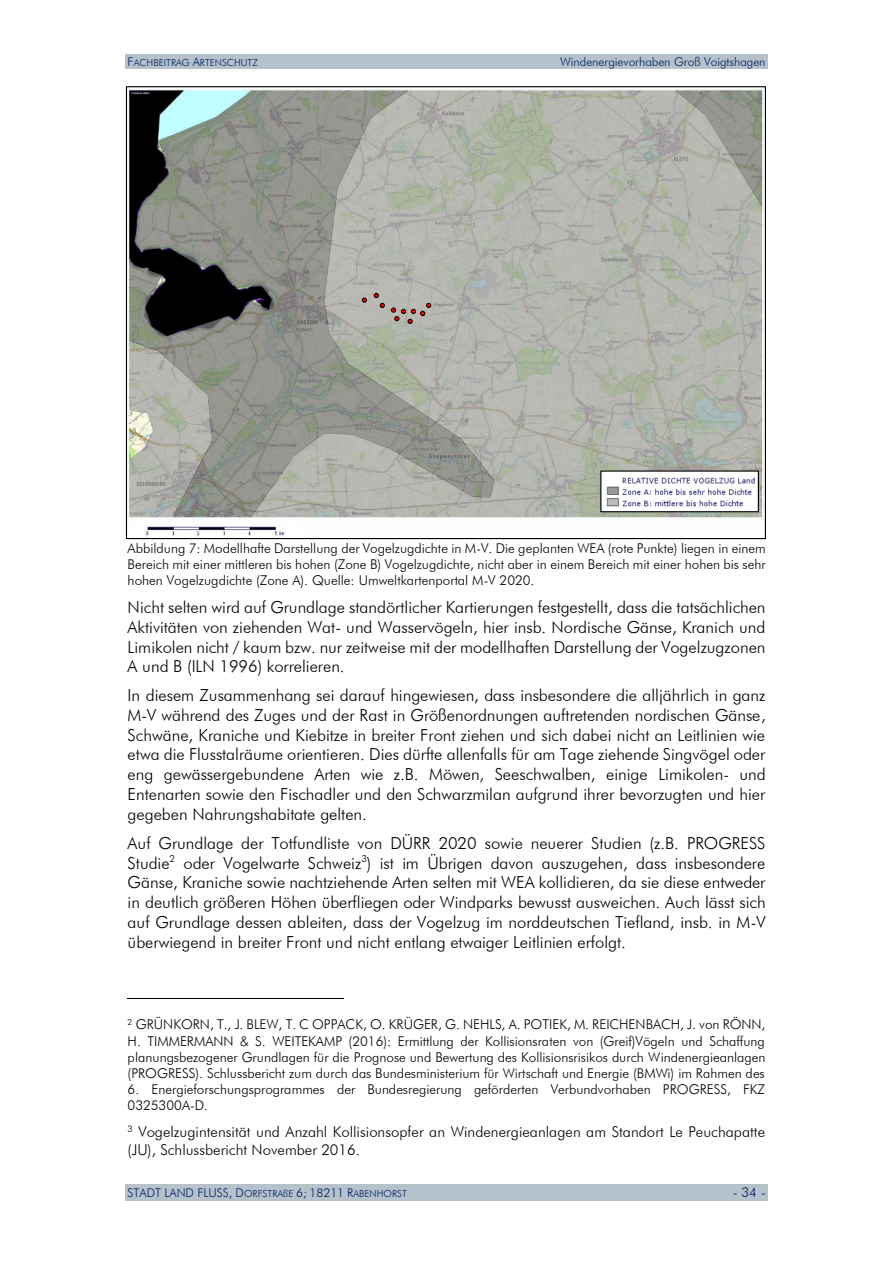
<style>
.page{position:relative;width:893px;height:1263px;background:#fff}
.page>*{position:absolute;margin:0;border:0;box-sizing:border-box;transform-origin:0 0}
.t1{font:300 16.5px/19.8px "Futura BT";color:#000;text-align:justify}
.t2{font:300 15px/18px "Futura BT";color:#000}
.t3{font:300 13.5px/16.2px "Futura BT";color:#000;text-align:justify}
.t4{font:300 13.5px "Futura BT";color:#002060}
.t5{font:300 12px "Futura BT";letter-spacing:-.005em;color:#002060}
.t6{font:300 9.75px "Futura BT";color:#002060}
.s1{font-size:12px}
.s2{font-size:9.75px}
</style>
<div class="page">
<div style="left:125px;top:54px;width:643px;height:14px;background:#b5c1cb"></div>
<div style="left:125px;top:1184px;width:643px;height:16px;background:#b5c1cb"></div>
<hr style="left:128px;top:998px;width:216px;height:1px;background:#000">
<img style="left:128px;top:89px;width:636px;height:447px">
<svg style="left:362px;top:298px;width:5px;height:5px"></svg>
<svg style="left:391px;top:303px;width:40px;height:21px"></svg>
<svg style="left:374px;top:293px;width:11px;height:15px"></svg>
<img style="left:602px;top:472px;width:155px;height:38px">
<div style="left:600px;top:470px;width:159px;height:42px;border:1px solid #000"></div>
<p class="t6" style="left:128px;top:56px;width:132px"><span class="s1">F</span>ACHBEITRAG <span class="s1">A</span>RTENSCHUTZ</p>
<p class="t5" style="left:560px;top:54px;width:207px">Windenergievorhaben Groß Voigtshagen</p>
<p class="t3" style="left:128px;top:540px;width:640px">Abbildung 7: Modellhafte Darstellung der Vogelzugdichte in M-V. Die geplanten WEA (rote Punkte) liegen in einem Bereich mit einer mittleren bis hohen (Zone B) Vogelzugdichte, nicht aber in einem Bereich mit einer hohen bis sehr hohen Vogelzugdichte (Zone A). Quelle: Umweltkartenportal M-V 2020.</p>
<p class="t1" style="left:128px;top:597px;width:639px">Nicht selten wird auf Grundlage standörtlicher Kartierungen festgestellt, dass die tatsächlichen Aktivitäten von ziehenden Wat- und Wasservögeln, hier insb. Nordische Gänse, Kranich und Limikolen nicht / kaum bzw. nur zeitweise mit der modellhaften Darstellung der Vogelzugzonen A und B (ILN 1996) korrelieren.</p>
<p class="t1" style="left:128px;top:685px;width:640px">In diesem Zusammenhang sei darauf hingewiesen, dass insbesondere die alljährlich in ganz M-V während des Zuges und der Rast in Größenordnungen auftretenden nordischen Gänse, Schwäne, Kraniche und Kiebitze in breiter Front ziehen und sich dabei nicht an Leitlinien wie etwa die Flusstalräume orientieren. Dies dürfte allenfalls für am Tage ziehende Singvögel oder eng gewässergebundene Arten wie z.B. Möwen, Seeschwalben, einige Limikolen- und Entenarten sowie den Fischadler und den Schwarzmilan aufgrund ihrer bevorzugten und hier gegeben Nahrungshabitate gelten.</p>
<p class="t1" style="left:128px;top:833px;width:639px">Auf Grundlage der Totfundliste von DÜRR 2020 sowie neuerer Studien (z.B. PROGRESS Studie<sup>2</sup> oder Vogelwarte Schweiz<sup>3</sup>) ist im Übrigen davon auszugehen, dass insbesondere Gänse, Kraniche sowie nachtziehende Arten selten mit WEA kollidieren, da sie diese entweder in deutlich größeren Höhen überfliegen oder Windparks bewusst ausweichen. Auch lässt sich auf Grundlage dessen ableiten, dass der Vogelzug im norddeutschen Tiefland, insb. in M-V überwiegend in breiter Front und nicht entlang etwaiger Leitlinien erfolgt.</p>
<p class="t3" style="left:128px;top:1016px;width:639px"><sup>2</sup> GRÜNKORN, T., J. BLEW, T. C OPPACK, O. KRÜGER, G. NEHLS, A. POTIEK, M. REICHENBACH, J. von RÖNN, H. TIMMERMANN &amp; S. WEITEKAMP (2016): Ermittlung der Kollisionsraten von (Greif)Vögeln und Schaffung planungsbezogener Grundlagen für die Prognose und Bewertung des Kollisionsrisikos durch Windenergieanlagen (PROGRESS). Schlussbericht zum durch das Bundesministerium für Wirtschaft und Energie (BMWi) im Rahmen des</p>
<p class="t3" style="left:128px;top:1081px;width:639px">6. Energieforschungsprogrammes der Bundesregierung geförderten Verbundvorhaben PROGRESS, FKZ<br>0325300A-D.</p>
<p class="t2" style="left:128px;top:1122px;width:639px"><sup>3</sup> Vogelzugintensität und Anzahl Kollisionsopfer an Windenergieanlagen am Standort Le Peuchapatte (JU), Schlussbericht November 2016.</p>
<p class="t5" style="left:128px;top:1185px;width:281px">STADT LAND FLUSS, D<span class="s2">ORFSTRAßE</span> 6; 18211 R<span class="s2">ABENHORST</span></p>
<p class="t4" style="left:733px;top:1184px;width:34px">- 34 -</p>
</div>
